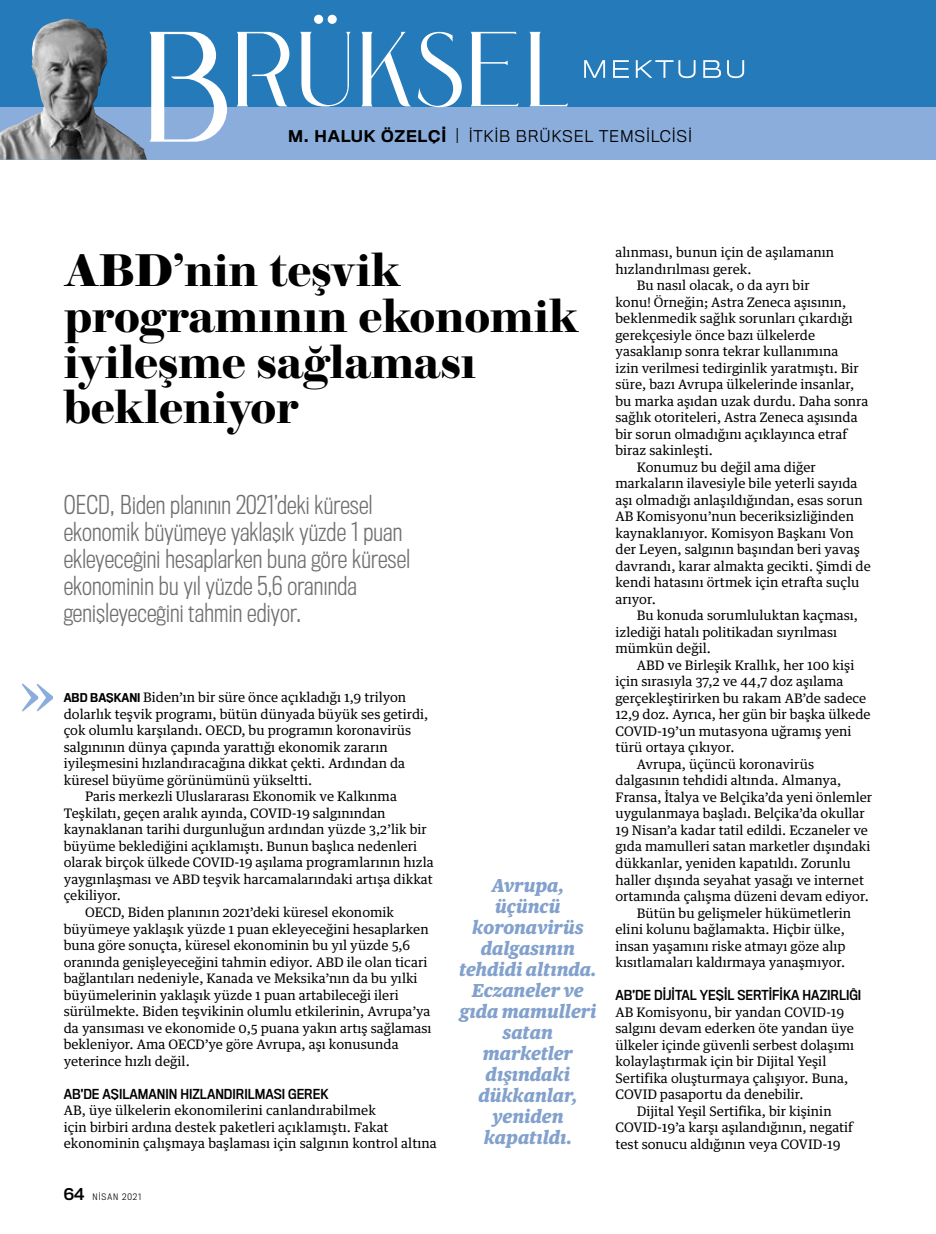
<style>
.page{position:relative;width:936px;height:1234px;background:#fff}
.page>*{position:absolute;margin:0;border:0;box-sizing:border-box;transform-origin:0 0}
.t1{font:700 45.75px/45.8px "Brunel Deck";color:#000}
.t2{font:300 24px/27px "Titling Gothic FB Cond";letter-spacing:.01em;color:#6e6f6f}
.t3{font:italic 900 18px/21px "Guardian Text Egyp";letter-spacing:-.005em;color:#82a1cc;text-align:center}
.t4{font:300 15px "Titling Gothic FB Normal";letter-spacing:.05em;color:#000}
.t5{font:13.2px/16.5px "Guardian Text Egyp";color:#000}
.t6{font:12.75px "Titling Gothic FB Narrow Standard";color:#000}
.t7{font:300 8.25px "Titling Gothic FB Narrow";letter-spacing:.12em;color:#000}
.s1{font-weight:500}
.s2{font-family:"Titling Gothic FB Narrow";font-weight:500;font-size:11.25px}
.s3{font-family:"Titling Gothic FB Normal Standard";font-weight:400;font-size:15px}
</style>
<div class="page">
<svg style="left:22px;top:683px;width:31px;height:28px"></svg>
<div style="left:0;top:106px;width:935px;height:53px;background:#8baddc"></div>
<div style="left:0;top:0;width:935px;height:106px;background:#257bba"></div>
<svg style="left:300px;top:32px;width:50px;height:74px"></svg>
<svg style="left:418px;top:32px;width:43px;height:75px"></svg>
<svg style="left:237px;top:32px;width:52px;height:74px"></svg>
<svg style="left:361px;top:32px;width:50px;height:74px"></svg>
<svg style="left:529px;top:32px;width:39px;height:74px"></svg>
<svg style="left:471px;top:32px;width:47px;height:74px"></svg>
<div style="left:314px;top:15px;width:9px;height:9px;background:#fff;border-radius:50%"></div>
<div style="left:327px;top:15px;width:10px;height:9px;background:#fff;border-radius:50%"></div>
<svg style="left:149px;top:32px;width:78px;height:110px"></svg>
<svg style="left:584px;top:60px;width:160px;height:18px"></svg>
<img style="left:0;top:19px;width:147px;height:140px">
<p class="t4" style="left:288px;top:127px;width:402px"><span class="s1">M. HALUK ÖZELÇİ</span> | İTKİB BRÜKSEL TEMSI LCISI</p>
<h1 class="t1" style="left:64px;top:248px;width:516px">ABD’nin teşvik programının ekonomik iyileşme sağlaması bekleniyor</h1>
<h2 class="t2" style="left:64px;top:491px;width:348px">OECD, Biden planının 2021’deki küresel ekonomik büyümeye yaklaşık yüzde 1 puan ekleyeceğini hesaplarken buna göre küresel ekonominin bu yıl yüzde 5,6 oranında genişleyeceğini tahmin ediyor.</h2>
<p class="t5" style="left:64px;top:688px;width:344px"><span class="s2">ABD BAŞKANI</span> Biden’ın bir süre önce açıkladığı 1,9 trilyon</p>
<p class="t5" style="left:64px;top:704px;width:366px">dolarlık teşvik programı, bütün dünyada büyük ses getirdi,</p>
<p class="t5" style="left:64px;top:721px;width:349px">çok olumlu karşılandı. OECD, bu programın koronavirüs</p>
<p class="t5" style="left:64px;top:737px;width:325px">salgınının dünya çapında yarattığı ekonomik zararın</p>
<p class="t5" style="left:64px;top:754px;width:343px">iyileşmesini hızlandıracağına dikkat çekti. Ardından da</p>
<p class="t5" style="left:64px;top:770px;width:250px">küresel büyüme görünümünü yükseltti.</p>
<p class="t5" style="left:85px;top:787px;width:313px">Paris merkezli Uluslararası Ekonomik ve Kalkınma</p>
<p class="t5" style="left:64px;top:803px;width:323px">Teşkilatı, geçen aralık ayında, COVID-19 salgınından</p>
<p class="t5" style="left:64px;top:820px;width:364px">kaynaklanan tarihi durgunluğun ardından yüzde 3,2’lik bir</p>
<p class="t5" style="left:64px;top:836px;width:355px">büyüme beklediğini açıklamıştı. Bunun başlıca nedenleri</p>
<p class="t5" style="left:64px;top:853px;width:371px">olarak birçok ülkede COVID-19 aşılama programlarının hızla</p>
<p class="t5" style="left:64px;top:869px;width:370px">yaygınlaşması ve ABD teşvik harcamalarındaki artışa dikkat</p>
<p class="t5" style="left:64px;top:886px;width:59px">çekiliyor.</p>
<p class="t5" style="left:85px;top:902px;width:311px">OECD, Biden planının 2021’deki küresel ekonomik</p>
<p class="t5" style="left:64px;top:918px;width:366px">büyümeye yaklaşık yüzde 1 puan ekleyeceğini hesaplarken</p>
<p class="t5" style="left:64px;top:935px;width:348px">buna göre sonuçta, küresel ekonominin bu yıl yüzde 5,6</p>
<p class="t5" style="left:64px;top:951px;width:365px">oranında genişleyeceğini tahmin ediyor. ABD ile olan ticari</p>
<p class="t5" style="left:64px;top:968px;width:355px">bağlantıları nedeniyle, Kanada ve Meksika’nın da bu yılki</p>
<p class="t5" style="left:64px;top:984px;width:336px">büyümelerinin yaklaşık yüzde 1 puan artabileceği ileri</p>
<p class="t5" style="left:64px;top:1001px;width:368px">sürülmekte. Biden teşvikinin olumlu etkilerinin, Avrupa’ya</p>
<p class="t5" style="left:64px;top:1017px;width:369px">da yansıması ve ekonomide 0,5 puana yakın artış sağlaması</p>
<p class="t5" style="left:64px;top:1034px;width:336px">bekleniyor. Ama OECD’ye göre Avrupa, aşı konusunda</p>
<p class="t5" style="left:64px;top:1050px;width:127px">yeterince hızlı değil.</p>
<p class="t6" style="left:64px;top:1085px;width:266px">AB’DE AŞILAMANIN HIZLANDIRILMASI GEREK</p>
<p class="t5" style="left:64px;top:1100px;width:374px">AB, üye ülkelerin ekonomilerini canlandırabilmek<br>için birbiri ardına destek paketleri açıklamıştı. Fakat ekonominin çalışmaya başlaması için salgının kontrol altına</p>
<p class="t7" style="left:64px;top:1191px;width:79px"><span class="s3">64</span> NİSAN 2021</p>
<h3 class="t3" style="left:459px;top:873px;width:139px">Avrupa, üçüncü koronavirüs dalgasının tehdidi altında.<br>Eczaneler ve gıda mamulleri satan marketler dışındaki dükkanlar, yeniden kapatıldı.</h3>
<p class="t5" style="left:615px;top:243px;width:220px">alınması, bunun için de aşılamanın</p>
<p class="t5" style="left:615px;top:259px;width:138px">hızlandırılması gerek.</p>
<p class="t5" style="left:636px;top:276px;width:174px">Bu nasıl olacak, o da ayrı bir</p>
<p class="t5" style="left:615px;top:292px;width:232px">konu! Örneğin; Astra Zeneca aşısının,</p>
<p class="t5" style="left:615px;top:309px;width:239px">beklenmedik sağlık sorunları çıkardığı</p>
<p class="t5" style="left:615px;top:325px;width:201px">gerekçesiyle önce bazı ülkelerde</p>
<p class="t5" style="left:615px;top:342px;width:224px">yasaklanıp sonra tekrar kullanımına</p>
<p class="t5" style="left:615px;top:358px;width:245px">izin verilmesi tedirginlik yaratmıştı. Bir</p>
<p class="t5" style="left:615px;top:375px;width:240px">süre, bazı Avrupa ülkelerinde insanlar,</p>
<p class="t5" style="left:615px;top:391px;width:254px">bu marka aşıdan uzak durdu. Daha sonra</p>
<p class="t5" style="left:615px;top:408px;width:244px">sağlık otoriteleri, Astra Zeneca aşısında</p>
<p class="t5" style="left:615px;top:424px;width:233px">bir sorun olmadığını açıklayınca etraf</p>
<p class="t5" style="left:615px;top:441px;width:99px">biraz sakinleşti.</p>
<p class="t5" style="left:636px;top:457px;width:180px">Konumuz bu değil ama diğer</p>
<p class="t5" style="left:615px;top:474px;width:244px">markaların ilavesiyle bile yeterli sayıda</p>
<p class="t5" style="left:615px;top:490px;width:249px">aşı olmadığı anlaşıldığından, esas sorun</p>
<p class="t5" style="left:615px;top:507px;width:240px">AB Komisyonu’nun beceriksizliğinden</p>
<p class="t5" style="left:615px;top:523px;width:240px">kaynaklanıyor. Komisyon Başkanı Von</p>
<p class="t5" style="left:615px;top:540px;width:246px">der Leyen, salgının başından beri yavaş</p>
<p class="t5" style="left:615px;top:556px;width:257px">davrandı, karar almakta gecikti. Şimdi de</p>
<p class="t5" style="left:615px;top:573px;width:245px">kendi hatasını örtmek için etrafta suçlu</p>
<p class="t5" style="left:615px;top:589px;width:42px">arıyor.</p>
<p class="t5" style="left:636px;top:606px;width:223px">Bu konuda sorumluluktan kaçması,</p>
<p class="t5" style="left:615px;top:622px;width:223px">izlediği hatalı politikadan sıyrılması</p>
<p class="t5" style="left:615px;top:639px;width:97px">mümkün değil.</p>
<p class="t5" style="left:636px;top:655px;width:219px">ABD ve Birleşik Krallık, her 100 kişi</p>
<p class="t5" style="left:615px;top:672px;width:229px">için sırasıyla 37,2 ve 44,7 doz aşılama</p>
<p class="t5" style="left:615px;top:688px;width:252px">gerçekleştirirken bu rakam AB’de sadece</p>
<p class="t5" style="left:615px;top:705px;width:257px">12,9 doz. Ayrıca, her gün bir başka ülkede</p>
<p class="t5" style="left:615px;top:721px;width:237px">COVID-19’un mutasyona uğramış yeni</p>
<p class="t5" style="left:615px;top:738px;width:121px">türü ortaya çıkıyor.</p>
<p class="t5" style="left:636px;top:754px;width:179px">Avrupa, üçüncü koronavirüs</p>
<p class="t5" style="left:615px;top:771px;width:227px">dalgasının tehdidi altında. Almanya,</p>
<p class="t5" style="left:615px;top:787px;width:258px">Fransa, İtalya ve Belçika’da yeni önlemler</p>
<p class="t5" style="left:615px;top:804px;width:251px">uygulanmaya başladı. Belçika’da okullar</p>
<p class="t5" style="left:615px;top:820px;width:254px">19 Nisan’a kadar tatil edildi. Eczaneler ve</p>
<p class="t5" style="left:615px;top:837px;width:256px">gıda mamulleri satan marketler dışındaki</p>
<p class="t5" style="left:615px;top:853px;width:237px">dükkanlar, yeniden kapatıldı. Zorunlu</p>
<p class="t5" style="left:615px;top:870px;width:250px">haller dışında seyahat yasağı ve internet</p>
<p class="t5" style="left:615px;top:886px;width:255px">ortamında çalışma düzeni devam ediyor.</p>
<p class="t5" style="left:636px;top:903px;width:216px">Bütün bu gelişmeler hükümetlerin</p>
<p class="t5" style="left:615px;top:919px;width:231px">elini kolunu bağlamakta. Hiçbir ülke,</p>
<p class="t5" style="left:615px;top:936px;width:231px">insan yaşamını riske atmayı göze alıp</p>
<p class="t5" style="left:615px;top:952px;width:231px">kısıtlamaları kaldırmaya yanaşmıyor.</p>
<p class="t6" style="left:615px;top:987px;width:247px">AB’DE DİJİTAL YEŞİL SERTİFİKA HAZIRLIĞI</p>
<p class="t5" style="left:615px;top:1002px;width:230px">AB Komisyonu, bir yandan COVID-19</p>
<p class="t5" style="left:615px;top:1018px;width:240px">salgını devam ederken öte yandan üye</p>
<p class="t5" style="left:615px;top:1035px;width:240px">ülkeler içinde güvenli serbest dolaşımı</p>
<p class="t5" style="left:615px;top:1051px;width:212px">kolaylaştırmak için bir Dijital Yeşil</p>
<p class="t5" style="left:615px;top:1068px;width:234px">Sertifika oluşturmaya çalışıyor. Buna,</p>
<p class="t5" style="left:615px;top:1084px;width:189px">COVID pasaportu da denebilir.</p>
<p class="t5" style="left:636px;top:1101px;width:196px">Dijital Yeşil Sertifika, bir kişinin</p>
<p class="t5" style="left:615px;top:1117px;width:239px">COVID-19’a karşı aşılandığının, negatif</p>
<p class="t5" style="left:615px;top:1134px;width:226px">test sonucu aldığının veya COVID-19</p>
</div>
